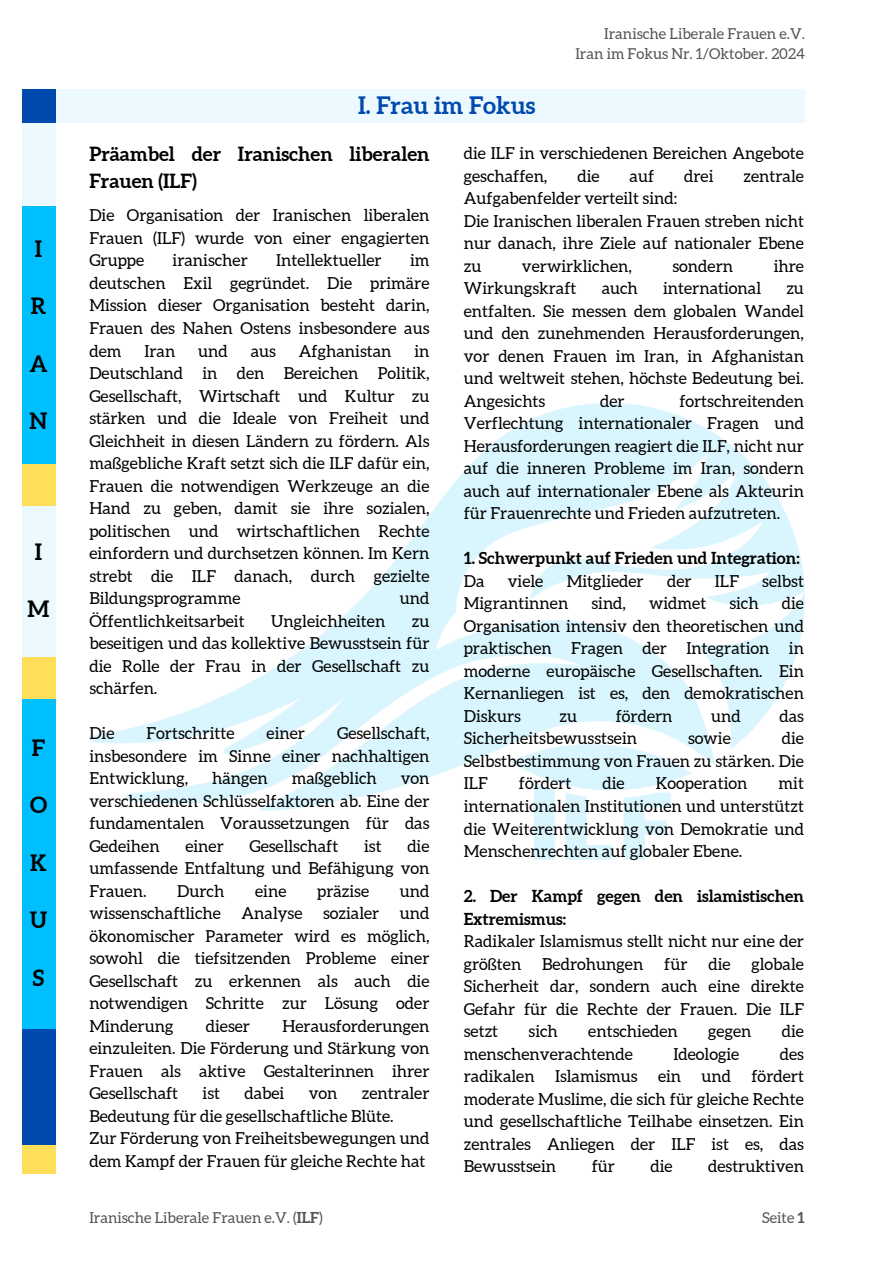
<style>
.page{position:relative;width:894px;height:1264px;background:#fff}
.page>*{position:absolute;margin:0;border:0;box-sizing:border-box;transform-origin:0 0}
.t1{font:700 24px "Aleo";color:#004aad}
.t2{font:700 22.5px "Aleo";color:#000}
.t3{font:700 19.5px/27px "Aleo";color:#000}
.t4{font:16.5px/22.5px "Aleo";color:#000;text-align:justify}
.t5{font:700 16.5px/22.5px "Aleo";color:#000}
.t6{font:15px "Aleo";color:#545454}
.s1{font-weight:700}
</style>
<div class="page">
<img style="left:89px;top:404px;width:715px;height:455px">
<div style="left:56px;top:89px;width:748px;height:34px;background:#ecfaff"></div>
<div style="left:22px;top:206px;width:33px;height:258px;background:#00bfff"></div>
<div style="left:22px;top:506px;width:33px;height:151px;background:#ecfaff"></div>
<div style="left:22px;top:698px;width:33px;height:331px;background:#00bfff"></div>
<div style="left:22px;top:123px;width:33px;height:83px;background:#ecfaff"></div>
<div style="left:22px;top:464px;width:34px;height:42px;background:#ffde59"></div>
<div style="left:22px;top:657px;width:33px;height:41px;background:#ffde59"></div>
<div style="left:22px;top:1029px;width:33px;height:116px;background:#004aad"></div>
<div style="left:22px;top:1145px;width:33px;height:29px;background:#ffde59"></div>
<div style="left:22px;top:89px;width:33px;height:34px;background:#004aad"></div>
<p class="t2" style="left:35px;top:236px;width:9px">I</p>
<p class="t2" style="left:31px;top:293px;width:17px">R</p>
<p class="t2" style="left:29px;top:350px;width:20px">A</p>
<p class="t2" style="left:30px;top:408px;width:19px">N</p>
<p class="t2" style="left:35px;top:539px;width:9px">I</p>
<p class="t2" style="left:28px;top:596px;width:23px">M</p>
<h1 class="t2" style="left:32px;top:735px;width:15px">F</h1>
<h1 class="t2" style="left:30px;top:792px;width:19px">O</h1>
<h1 class="t2" style="left:30px;top:849px;width:18px">K</h1>
<h1 class="t2" style="left:30px;top:907px;width:19px">U</h1>
<h1 class="t2" style="left:33px;top:964px;width:13px">S</h1>
<p class="t6" style="left:604px;top:25px;width:202px">Iranische Liberale Frauen e.V.</p>
<p class="t6" style="left:575px;top:46px;width:231px">Iran im Fokus Nr. 1/Oktober. 2024</p>
<p class="t1" style="left:358px;top:91px;width:179px">I. Frau im Fokus</p>
<p class="t3" style="left:89px;top:140px;width:341px">Präambel der Iranischen liberalen<br>Frauen (ILF)</p>
<h3 class="t4" style="left:463px;top:142px;width:341px">die ILF in verschiedenen Bereichen Angebote geschaffen,</h3>
<h3 class="t4" style="left:577px;top:164px;width:24px">die</h3>
<h3 class="t4" style="left:629px;top:164px;width:26px">auf</h3>
<h3 class="t4" style="left:684px;top:164px;width:31px">drei</h3>
<h3 class="t4" style="left:743px;top:164px;width:62px">zentrale</h3>
<h3 class="t4" style="left:463px;top:187px;width:215px">Aufgabenfelder verteilt sind:</h3>
<p class="t4" style="left:463px;top:209px;width:341px">Die Iranischen liberalen Frauen streben nicht nur danach, ihre Ziele auf nationaler Ebene zu</p>
<h1 class="t4" style="left:89px;top:204px;width:341px">Die Organisation der Iranischen liberalen Frauen (ILF) wurde von einer engagierten Gruppe</h1>
<h1 class="t4" style="left:172px;top:249px;width:77px">iranischer</h1>
<h1 class="t4" style="left:276px;top:249px;width:107px">Intellektueller</h1>
<h1 class="t4" style="left:89px;top:249px;width:341px;text-indent:320px">im deutschen Exil gegründet. Die primäre Mission dieser Organisation besteht darin, Frauen des Nahen Ostens insbesondere aus dem</h1>
<p class="t4" style="left:522px;top:254px;width:111px">verwirklichen,</p>
<p class="t4" style="left:672px;top:254px;width:62px">sondern</p>
<p class="t4" style="left:773px;top:254px;width:32px">ihre</p>
<p class="t4" style="left:463px;top:277px;width:114px">Wirkungskraft</p>
<p class="t4" style="left:601px;top:277px;width:38px">auch</p>
<p class="t4" style="left:663px;top:277px;width:99px">international</p>
<p class="t4" style="left:463px;top:277px;width:341px;text-indent:322px">zu entfalten. Sie messen dem globalen Wandel und den zunehmenden Herausforderungen, vor denen Frauen im Iran, in Afghanistan und weltweit stehen, höchste Bedeutung bei.<br>Angesichts</p>
<h1 class="t4" style="left:144px;top:339px;width:32px">Iran</h1>
<h1 class="t4" style="left:198px;top:339px;width:31px">und</h1>
<h1 class="t4" style="left:251px;top:339px;width:27px">aus</h1>
<h1 class="t4" style="left:299px;top:339px;width:94px">Afghanistan</h1>
<h1 class="t4" style="left:89px;top:339px;width:341px;text-indent:325px">in Deutschland in den Bereichen Politik, Gesellschaft, Wirtschaft und Kultur zu stärken und die Ideale von Freiheit und Gleichheit in diesen Ländern zu fördern. Als maßgebliche Kraft setzt sich die ILF dafür ein, Frauen die notwendigen Werkzeuge an die Hand zu geben, damit sie ihre sozialen, politischen und wirtschaftlichen Rechte einfordern und durchsetzen können. Im Kern strebt die ILF danach, durch gezielte Bildungsprogramme</h1>
<p class="t4" style="left:463px;top:389px;width:341px;text-indent:215px">fortschreitenden Verflechtung internationaler Fragen und Herausforderungen reagiert die ILF, nicht nur auf die inneren Probleme im Iran, sondern auch auf internationaler Ebene als Akteurin für Frauenrechte und Frieden aufzutreten.</p>
<p class="t5" style="left:463px;top:547px;width:337px">1. Schwerpunkt auf Frieden und Integration:</p>
<p class="t4" style="left:463px;top:569px;width:22px">Da</p>
<p class="t4" style="left:507px;top:569px;width:37px">viele</p>
<p class="t4" style="left:566px;top:569px;width:78px">Mitglieder</p>
<p class="t4" style="left:667px;top:569px;width:26px">der</p>
<p class="t4" style="left:714px;top:569px;width:26px">ILF</p>
<p class="t4" style="left:762px;top:569px;width:43px">selbst</p>
<p class="t4" style="left:463px;top:592px;width:106px">Migrantinnen</p>
<p class="t4" style="left:591px;top:592px;width:36px">sind,</p>
<p class="t4" style="left:649px;top:592px;width:59px">widmet</p>
<p class="t4" style="left:729px;top:592px;width:31px">sich</p>
<p class="t4" style="left:600px;top:389px;width:26px">der</p>
<h1 class="t4" style="left:400px;top:587px;width:31px">und</h1>
<p class="t4" style="left:463px;top:592px;width:341px;text-indent:318px">die Organisation intensiv den theoretischen und praktischen Fragen der Integration in moderne europäische Gesellschaften. Ein Kernanliegen ist es, den demokratischen Diskurs</p>
<h1 class="t4" style="left:89px;top:609px;width:157px">Öffentlichkeitsarbeit</h1>
<h1 class="t4" style="left:271px;top:609px;width:115px">Ungleichheiten</h1>
<h1 class="t4" style="left:89px;top:609px;width:341px;text-indent:322px">zu beseitigen und das kollektive Bewusstsein für die Rolle der Frau in der Gesellschaft zu schärfen.</h1>
<h1 class="t4" style="left:89px;top:722px;width:27px">Die</h1>
<h1 class="t4" style="left:146px;top:722px;width:89px">Fortschritte</h1>
<h1 class="t4" style="left:266px;top:722px;width:40px">einer</h1>
<p class="t4" style="left:559px;top:704px;width:19px">zu</p>
<p class="t4" style="left:615px;top:704px;width:58px">fördern</p>
<p class="t4" style="left:711px;top:704px;width:31px">und</p>
<p class="t4" style="left:779px;top:704px;width:26px">das</p>
<p class="t4" style="left:463px;top:727px;width:175px">Sicherheitsbewusstsein</p>
<p class="t4" style="left:688px;top:727px;width:44px">sowie</p>
<h1 class="t4" style="left:89px;top:722px;width:341px;text-indent:248px">Gesellschaft, insbesondere im Sinne einer nachhaltigen Entwicklung,</h1>
<p class="t4" style="left:463px;top:727px;width:341px;text-indent:318px">die Selbstbestimmung von Frauen zu stärken. Die ILF</p>
<h1 class="t4" style="left:212px;top:767px;width:57px">hängen</h1>
<h1 class="t4" style="left:291px;top:767px;width:87px">maßgeblich</h1>
<h1 class="t4" style="left:89px;top:767px;width:341px;text-indent:311px">von verschiedenen Schlüsselfaktoren ab. Eine der fundamentalen Voraussetzungen für das Gedeihen</h1>
<p class="t4" style="left:519px;top:772px;width:54px">fördert</p>
<p class="t4" style="left:602px;top:772px;width:24px">die</p>
<p class="t4" style="left:655px;top:772px;width:93px">Kooperation</p>
<p class="t4" style="left:463px;top:772px;width:341px;text-indent:314px">mit internationalen Institutionen und unterstützt die Weiterentwicklung von Demokratie und Menschenrechten auf globaler Ebene.</p>
<p class="t5" style="left:463px;top:884px;width:341px">2. Der Kampf gegen den islamistischen<br>Extremismus:</p>
<p class="t4" style="left:463px;top:929px;width:341px">Radikaler Islamismus stellt nicht nur eine der größten</p>
<h1 class="t4" style="left:89px;top:834px;width:341px;text-indent:318px">die umfassende Entfaltung und Befähigung von Frauen.</h1>
<h1 class="t4" style="left:185px;top:834px;width:40px">einer</h1>
<h1 class="t4" style="left:249px;top:834px;width:90px">Gesellschaft</h1>
<h1 class="t4" style="left:364px;top:834px;width:19px">ist</h1>
<h1 class="t4" style="left:89px;top:879px;width:341px;text-indent:310px">und wissenschaftliche Analyse sozialer und ökonomischer Parameter wird es möglich, sowohl die tiefsitzenden Probleme einer Gesellschaft zu erkennen als auch die notwendigen Schritte zur Lösung oder Minderung</h1>
<h1 class="t4" style="left:177px;top:879px;width:49px">Durch</h1>
<h1 class="t4" style="left:255px;top:879px;width:33px">eine</h1>
<h1 class="t4" style="left:317px;top:879px;width:53px">präzise</h1>
<p class="t4" style="left:542px;top:952px;width:102px">Bedrohungen</p>
<p class="t4" style="left:664px;top:952px;width:25px">für</p>
<p class="t4" style="left:708px;top:952px;width:24px">die</p>
<p class="t4" style="left:463px;top:952px;width:341px;text-indent:287px">globale Sicherheit dar, sondern auch eine direkte Gefahr für die Rechte der Frauen. Die ILF setzt</p>
<h1 class="t4" style="left:89px;top:1014px;width:341px;text-indent:193px">Herausforderungen einzuleiten. Die Förderung und Stärkung von Frauen als aktive Gestalterinnen ihrer Gesellschaft</h1>
<h1 class="t4" style="left:206px;top:1014px;width:46px">dieser</h1>
<p class="t4" style="left:528px;top:1019px;width:31px">sich</p>
<p class="t4" style="left:588px;top:1019px;width:91px">entschieden</p>
<p class="t4" style="left:708px;top:1019px;width:45px">gegen</p>
<p class="t4" style="left:781px;top:1019px;width:24px">die</p>
<p class="t4" style="left:463px;top:1042px;width:171px">menschenverachtende</p>
<p class="t4" style="left:673px;top:1042px;width:67px">Ideologie</p>
<p class="t4" style="left:463px;top:1042px;width:341px;text-indent:316px">des radikalen Islamismus ein und fördert moderate Muslime, die sich für gleiche Rechte und gesellschaftliche Teilhabe einsetzen. Ein zentrales Anliegen der ILF ist es, das Bewusstsein</p>
<h1 class="t4" style="left:202px;top:1082px;width:19px">ist</h1>
<h1 class="t4" style="left:244px;top:1082px;width:41px">dabei</h1>
<h1 class="t4" style="left:308px;top:1082px;width:30px">von</h1>
<h1 class="t4" style="left:89px;top:1082px;width:341px;text-indent:272px">zentraler<br>Bedeutung für die gesellschaftliche Blüte.</h1>
<h2 class="t4" style="left:89px;top:1127px;width:341px">Zur Förderung von Freiheitsbewegungen und dem Kampf der Frauen für gleiche Rechte hat</h2>
<p class="t4" style="left:591px;top:1154px;width:25px">für</p>
<p class="t4" style="left:650px;top:1154px;width:24px">die</p>
<p class="t4" style="left:708px;top:1154px;width:97px">destruktiven</p>
<p class="t6" style="left:89px;top:1209px;width:235px">Iranische Liberale Frauen e.V. (<span class="s1">ILF</span>)</p>
<p class="t6" style="left:762px;top:1209px;width:44px">Seite <span class="s1">1</span></p>
</div>
